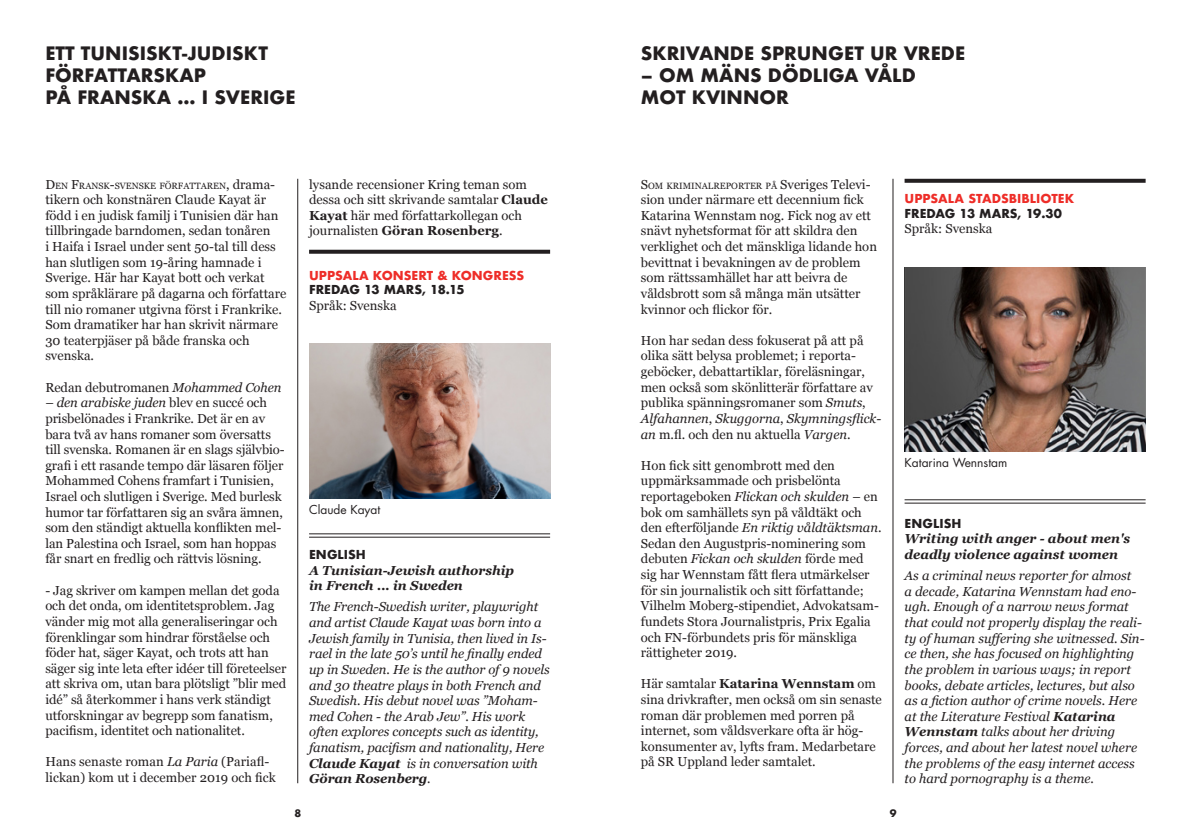
<style>
.page{position:relative;width:1191px;height:840px;background:#fff}
.page>*{position:absolute;margin:0;border:0;box-sizing:border-box;transform-origin:0 0}
.Sidrubrik{font:700 18px "Futura";color:#231f20}
.Brödtext{font:13px/15.6px "Georgia";color:#231f20}
.Brödtext-2{font:italic 13px/15.6px "Georgia";color:#231f20}
.English_title{font:italic 700 13px/15.6px "Georgia";color:#231f20}
.Schemarubrik{font:13px "Georgia";color:#231f20}
.Schemarubrik-2{font:700 12px "Futura";color:#231f20}
.Schemarubrik-3{font:700 12px "Futura";color:#ee2d28}
.Schema_text{font:12px "Futura Std";color:#231f20}
.t1{font:700 10px "Futura";color:#231f20}
.Brödtext-3{font:9.2px "Georgia";color:#231f20}
.s1{font-size:13px}
.s2{font-style:italic}
.s3{font-weight:700}
</style>
<div class="page">
<hr style="left:297px;top:179px;width:1px;height:603px;background:#231f20">
<hr style="left:892px;top:179px;width:1px;height:603px;background:#231f20">
<svg style="left:309px;top:249px;width:241px;height:4px"></svg>
<hr style="left:309px;top:533px;width:241px;height:1px;background:#231f20">
<hr style="left:309px;top:536px;width:241px;height:1px;background:#231f20">
<img style="left:309px;top:343px;width:241px;height:155px">
<svg style="left:904px;top:179px;width:241px;height:4px"></svg>
<hr style="left:904px;top:499px;width:241px;height:1px;background:#231f20">
<hr style="left:904px;top:502px;width:241px;height:1px;background:#231f20">
<img style="left:904px;top:268px;width:241px;height:183px">
<p class="Sidrubrik" style="left:45px;top:41px;width:224px">ETT TUNISISKT-JUDISKT</p>
<p class="Sidrubrik" style="left:45px;top:62px;width:162px">FÖRFATTARSKAP</p>
<p class="Sidrubrik" style="left:45px;top:84px;width:252px">PÅ FRANSKA ... I SVERIGE</p>
<p class="Brödtext-3" style="left:45px;top:179px;width:231px"><span class="s1">D</span>EN <span class="s1">F</span>RANSK<span class="s1">-</span>SVENSKE FÖRFATTAREN<span class="s1">,</span> <span class="s1">drama-</span></p>
<p class="Brödtext" style="left:45px;top:191px;width:235px">tikern och konstnären Claude Kayat är född i en judisk familj i Tunisien där han tillbringade barndomen, sedan tonåren<br>i Haifa i Israel under sent 50-tal till dess han slutligen som 19-åring hamnade i</p>
<p class="Brödtext" style="left:45px;top:269px;width:242px">Sverige. Här har Kayat bott och verkat som språklärare på dagarna och författare till nio romaner utgivna först i Frankrike.<br>Som dramatiker har han skrivit närmare 30 teaterpjäser på både franska och svenska.</p>
<p class="Brödtext" style="left:45px;top:378px;width:238px">Redan debutromanen <span class="s2">Mohammed Cohen</span></p>
<p class="Brödtext" style="left:45px;top:394px;width:241px"><span class="s2">– den arabiske juden</span> blev en succé och prisbelönades i Frankrike. Det är en av bara två av hans romaner som översatts till svenska. Romanen är en slags självbio&shy;grafi i ett rasande tempo där läsaren följer Mohammed Cohens framfart i Tunisien, Israel och slutligen i Sverige. Med burlesk humor tar författaren sig an svåra ämnen, som den ständigt aktuella konflikten mel&shy;lan Palestina och Israel, som han hoppas får snart en fredlig och rättvis lösning.</p>
<p class="Brödtext" style="left:45px;top:581px;width:242px">- Jag skriver om kampen mellan det goda och det onda, om identitetsproblem. Jag vänder mig mot alla generaliseringar och förenklingar som hindrar förståelse och föder hat, säger Kayat, och trots att han säger sig inte leta efter idéer till företeelser att skriva om, utan bara plötsligt ”blir med idé” så återkommer i hans verk ständigt utforskningar av begrepp som fanatism, pacifism, identitet och nationalitet.</p>
<p class="Brödtext" style="left:45px;top:753px;width:232px">Hans senaste roman <span class="s2">La Paria</span> (Pariafl&shy;lickan) kom ut i december 2019 och fick</p>
<p class="Brödtext" style="left:309px;top:176px;width:240px">lysande recensioner Kring teman som dessa och sitt skrivande samtalar <span class="s3">Claude Kayat</span> här med författarkollegan och journalisten <span class="s3">Göran Rosenberg</span>.</p>
<p class="Schemarubrik-3" style="left:309px;top:266px;width:217px">UPPSALA KONSERT &amp; KONGRESS</p>
<p class="Schemarubrik-2" style="left:309px;top:281px;width:157px">FREDAG 13 MARS, 18.15</p>
<p class="Schemarubrik" style="left:309px;top:296px;width:89px">Språk: Svenska</p>
<p class="Schema_text" style="left:309px;top:501px;width:73px">Claude Kayat</p>
<p class="Schemarubrik-2" style="left:309px;top:545px;width:58px">ENGLISH</p>
<p class="English_title" style="left:309px;top:561px;width:207px">A Tunisian-Jewish authorship in French ... in Sweden</p>
<p class="Brödtext-2" style="left:309px;top:598px;width:242px">The French-Swedish writer, playwright and artist Claude Kayat was born into a Jewish family in Tunisia, then lived in Is&shy;rael in the late 50’s until he finally ended up in Sweden. He is the author of 9 novels and 30 theatre plays in both French and Swedish. His debut novel was ”Moham&shy;med Cohen - the Arab Jew”. His work often explores concepts such as identity, fanatism, pacifism and nationality, Here <span class="s3">Claude Kayat</span> is in conversation with <span class="s3">Göran Rosenberg</span>.</p>
<p class="Sidrubrik" style="left:641px;top:41px;width:326px">SKRIVANDE SPRUNGET UR VREDE</p>
<p class="Sidrubrik" style="left:641px;top:62px;width:277px">– OM MÄNS DÖDLIGA VÅLD</p>
<p class="Sidrubrik" style="left:641px;top:84px;width:150px">MOT KVINNOR</p>
<p class="Brödtext-3" style="left:641px;top:179px;width:231px"><span class="s1">S</span>OM KRIMINALREPORTER PÅ <span class="s1">Sveriges Televi-</span></p>
<p class="Brödtext" style="left:641px;top:191px;width:238px">sion under närmare ett decennium fick Katarina Wennstam nog. Fick nog av ett snävt nyhetsformat för att skildra den verklighet och det mänskliga lidande hon bevittnat i bevakningen av de problem som rättssamhället har att beivra de våldsbrott som så många män utsätter kvinnor och flickor för.</p>
<p class="Brödtext" style="left:641px;top:332px;width:242px">Hon har sedan dess fokuserat på att på olika sätt belysa problemet; i reporta&shy;geböcker, debattartiklar, föreläsningar, men också som skönlitterär författare av publika spänningsromaner som <span class="s2">Smuts</span>, <span class="s2">Alfahannen</span>, <span class="s2">Skuggorna</span>, <span class="s2">Skymningsflick&shy;an</span> m.fl. och den nu aktuella <span class="s2">Vargen</span>.</p>
<p class="Brödtext" style="left:641px;top:456px;width:242px">Hon fick sitt genombrott med den uppmärksammade och prisbelönta reportageboken <span class="s2">Flickan och skulden</span> – en bok om samhällets syn på våldtäkt och den efterföljande <span class="s2">En riktig våldtäktsman</span>.<br>Sedan den Augustpris-nominering som debuten <span class="s2">Fickan och skulden</span> förde med sig har Wennstam fått flera utmärkelser för sin journalistik och sitt författande; Vilhelm Moberg-stipendiet, Advokatsam&shy;fundets Stora Journalistpris, Prix Egalia och FN-förbundets pris för mänskliga rättigheter 2019.</p>
<p class="Brödtext" style="left:641px;top:675px;width:242px">Här samtalar <span class="s3">Katarina Wennstam</span> om sina drivkrafter, men också om sin senaste roman där problemen med porren på internet, som våldsverkare ofta är hög&shy;konsumenter av, lyfts fram. Medarbetare på SR Uppland leder samtalet.</p>
<p class="Schemarubrik-3" style="left:904px;top:190px;width:171px">UPPSALA STADSBIBLIOTEK</p>
<p class="Schemarubrik-2" style="left:904px;top:204px;width:159px">FREDAG 13 MARS, 19.30</p>
<p class="Schemarubrik" style="left:904px;top:219px;width:89px">Språk: Svenska</p>
<p class="Schema_text" style="left:904px;top:455px;width:104px">Katarina Wennstam</p>
<p class="Schemarubrik-2" style="left:904px;top:514px;width:58px">ENGLISH</p>
<p class="English_title" style="left:904px;top:530px;width:227px">Writing with anger - about men's deadly violence against women</p>
<p class="Brödtext-2" style="left:904px;top:567px;width:241px">As a criminal news reporter for almost<br>a decade, Katarina Wennstam had eno&shy;ugh. Enough of a narrow news format that could not properly display the reali&shy;ty of human suffering she witnessed. Sin&shy;ce then, she has focused on highlighting the problem in various ways; in report books, debate articles, lectures, but also as a fiction author of crime novels. Here at the Literature Festival <span class="s3">Katarina Wennstam</span> talks about her driving forces, and about her latest novel where the problems of the easy internet access to hard pornography is a theme.</p>
<p class="t1" style="left:294px;top:805px;width:8px">8</p>
<p class="t1" style="left:890px;top:805px;width:8px">9</p>
</div>
